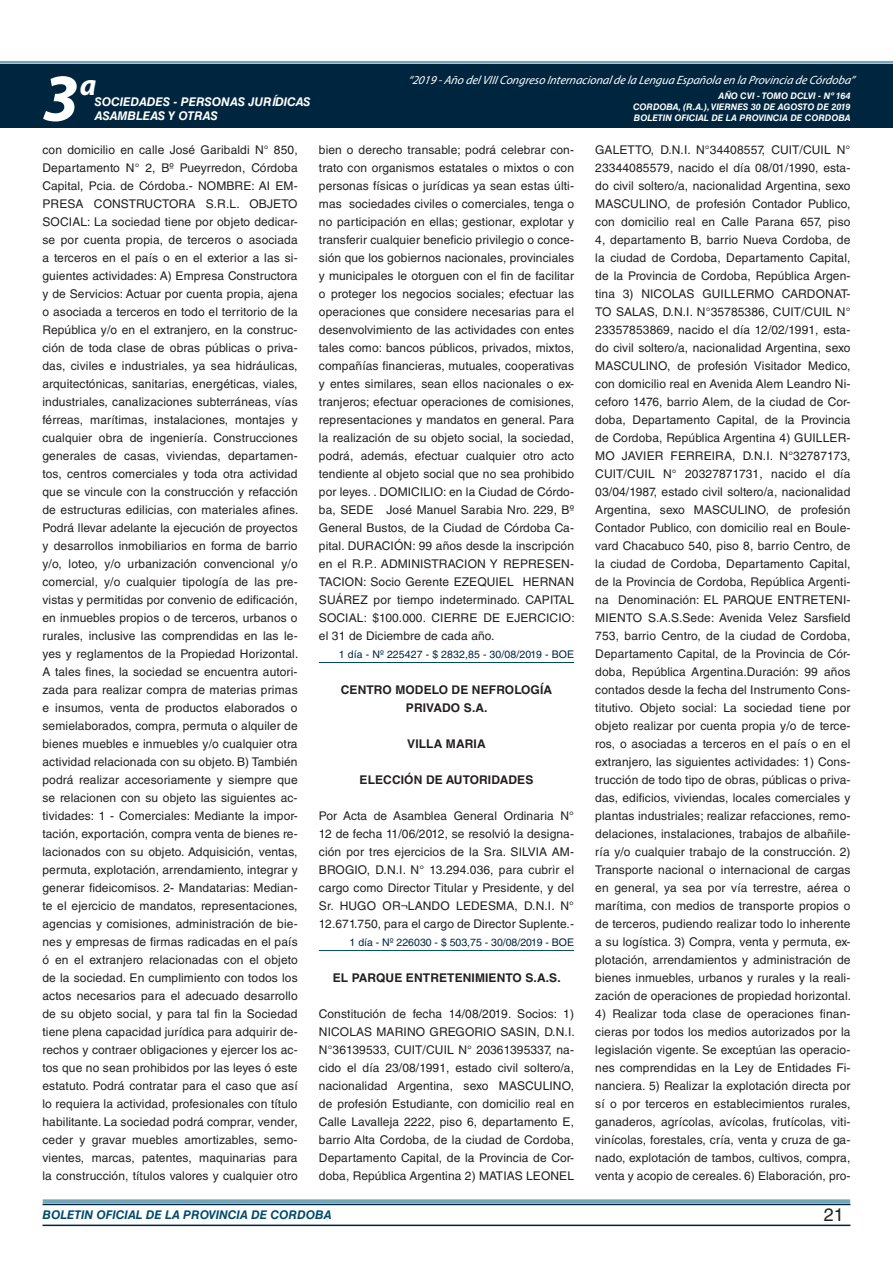
<style>
.page{position:relative;width:893px;height:1263px;background:#fff}
.page>*{position:absolute;margin:0;border:0;box-sizing:border-box;transform-origin:0 0}
.t1{font:italic 700 67.5px "Myriad Pro";color:#fff}
.t2{font:italic 700 30px "Myriad Pro";color:#fff}
.t3{font:18px "Helvetica LT Std";color:#231f20}
.t4{font:12px/18px "Helvetica LT Std";letter-spacing:.01em;color:#231f20;text-align:justify}
.t5{font:700 12px "Helvetica LT Std";letter-spacing:.01em;color:#231f20}
.t6{font:italic 12px "Myriad Pro";color:#fff}
.t7{font:italic 700 12px "Helvetica LT Std";color:#fff}
.t8{font:italic 700 12px "Helvetica LT Std";color:#004b6c}
.t9{font:10.5px "Helvetica LT Std";color:#00263f}
.t10{font:italic 700 9px/10.8px "Helvetica LT Std";color:#fff;text-align:justify}
</style>
<div class="page">
<div style="left:0;top:61px;width:893px;height:6px;background:#fff;opacity:.75"></div>
<div style="left:0;top:64px;width:893px;height:64px;background:#00263f"></div>
<hr style="left:43px;top:1224px;width:807px;height:2px;background:#00263f">
<div style="left:42px;top:1198px;width:809px;height:8px;background:#fff;opacity:.75"></div>
<hr style="left:319px;top:662px;width:255px;height:1px;background:#004b6c">
<hr style="left:319px;top:950px;width:255px;height:1px;background:#004b6c">
<h2 class="t2" style="left:80px;top:66px;width:18px">a</h2>
<p class="t6" style="left:408px;top:72px;width:448px">“2019 -Año delVIIICongreso Internacionalde la Lengua Esp añola en la Provincia de Córdoba”</p>
<h1 class="t1" style="left:43px;top:54px;width:38px">3</h1>
<p class="t10" style="left:633px;top:91px;width:219px;text-indent:85px">AÑO CVI - TOMO DCLVI - Nº 164<br>CORDOBA, (R.A.), VIERNES 30 DE AGOSTO DE 2019<br>BOLETIN OFICIAL DE LA PROVINCIA DE CORDOBA</p>
<p class="t7" style="left:95px;top:94px;width:217px">SOCIEDADES - PERSONAS JURÍDICAS</p>
<p class="t7" style="left:95px;top:109px;width:125px">ASAMBLEAS Y OTRAS</p>
<p class="t4" style="left:43px;top:141px;width:257px">con domicilio en calle José Garibaldi N° 850, Departamento N° 2, Bº Pueyrredon, Córdoba Capital, Pcia. de Córdoba.- NOMBRE: AI EM-PRESA CONSTRUCTORA S.R.L. OBJETO SOCIAL: La sociedad tiene por objeto dedicar&shy;se por cuenta propia, de terceros o asociada a terceros en el país o en el exterior a las si&shy;guientes actividades: A) Empresa Constructora y de Servicios: Actuar por cuenta propia, ajena o asociada a terceros en todo el territorio de la República y/o en el extranjero, en la construc&shy;ción de toda clase de obras públicas o priva&shy;das, civiles e industriales, ya sea hidráulicas, arquitectónicas, sanitarias, energéticas, viales, industriales, canalizaciones subterráneas, vías férreas, marítimas, instalaciones, montajes y cualquier obra de ingeniería. Construcciones generales de casas, viviendas, departamen&shy;tos, centros comerciales y toda otra actividad que se vincule con la construcción y refacción de estructuras edilicias, con materiales afines.<br>Podrá llevar adelante la ejecución de proyectos y desarrollos inmobiliarios en forma de barrio y/o, loteo, y/o urbanización convencional y/o comercial, y/o cualquier tipología de las pre&shy;vistas y permitidas por convenio de edificación, en inmuebles propios o de terceros, urbanos o rurales, inclusive las comprendidas en las le&shy;yes y reglamentos de la Propiedad Horizontal.<br>A tales fines, la sociedad se encuentra autori&shy;zada para realizar compra de materias primas e insumos, venta de productos elaborados o semielaborados, compra, permuta o alquiler de bienes muebles e inmuebles y/o cualquier otra actividad relacionada con su objeto. B) También podrá realizar accesoriamente y siempre que se relacionen con su objeto las siguientes ac&shy;tividades: 1 - Comerciales: Mediante la impor&shy;tación, exportación, compra venta de bienes re&shy;lacionados con su objeto. Adquisición, ventas, permuta, explotación, arrendamiento, integrar y generar fideicomisos. 2- Mandatarias: Median&shy;te el ejercicio de mandatos, representaciones, agencias y comisiones, administración de bie&shy;nes y empresas de firmas radicadas en el país ó en el extranjero relacionadas con el objeto de la sociedad. En cumplimiento con todos los actos necesarios para el adecuado desarrollo de su objeto social, y para tal fin la Sociedad tiene plena capacidad jurídica para adquirir de&shy;rechos y contraer obligaciones y ejercer los ac&shy;tos que no sean prohibidos por las leyes ó este estatuto. Podrá contratar para el caso que así lo requiera la actividad, profesionales con título habilitante. La sociedad podrá comprar, vender, ceder y gravar muebles amortizables, semo&shy;vientes, marcas, patentes, maquinarias para la construcción, títulos valores y cualquier otro</p>
<p class="t4" style="left:319px;top:141px;width:257px">bien o derecho transable; podrá celebrar con&shy;trato con organismos estatales o mixtos o con personas físicas o jurídicas ya sean estas últi&shy;mas sociedades civiles o comerciales, tenga o no participación en ellas; gestionar, explotar y transferir cualquier beneficio privilegio o conce&shy;sión que los gobiernos nacionales, provinciales y municipales le otorguen con el fin de facilitar o proteger los negocios sociales; efectuar las operaciones que considere necesarias para el desenvolvimiento de las actividades con entes tales como: bancos públicos, privados, mixtos, compañías financieras, mutuales, cooperativas y entes similares, sean ellos nacionales o ex&shy;tranjeros; efectuar operaciones de comisiones, representaciones y mandatos en general. Para la realización de su objeto social, la sociedad, podrá, además, efectuar cualquier otro acto tendiente al objeto social que no sea prohibido por leyes. . DOMICILIO: en la Ciudad de Córdo&shy;ba, SEDE José Manuel Sarabia Nro. 229, Bº General Bustos, de la Ciudad de Córdoba Ca&shy;pital. DURACIÓN: 99 años desde la inscripción en el R.P.. ADMINISTRACION Y REPRESEN-TACION: Socio Gerente EZEQUIEL HERNAN SUÁREZ por tiempo indeterminado. CAPITAL SOCIAL: $100.000. CIERRE DE EJERCICIO: el 31 de Diciembre de cada año.</p>
<p class="t9" style="left:339px;top:648px;width:237px">1 día - Nº 225427 - $ 2832,85 - 30/08/2019 - BOE</p>
<p class="t5" style="left:341px;top:682px;width:35px">CENTRO</p>
<p class="t5" style="left:395px;top:682px;width:10px">MODELO</p>
<p class="t5" style="left:452px;top:682px;width:54px">DE NEFROLO</p>
<p class="t5" style="left:531px;top:682px;width:23px">GÍA</p>
<p class="t5" style="left:406px;top:700px;width:38px">PRI VADO</p>
<p class="t5" style="left:464px;top:700px;width:25px">S.A.</p>
<p class="t5" style="left:407px;top:736px;width:16px">VILLA</p>
<p class="t5" style="left:446px;top:736px;width:9px">MARIA</p>
<p class="t5" style="left:360px;top:772px;width:9px">ELECCI</p>
<p class="t5" style="left:404px;top:772px;width:51px">ÓN DE AUTORIDADE</p>
<p class="t5" style="left:525px;top:772px;width:10px">S</p>
<p class="t4" style="left:319px;top:807px;width:257px">Por Acta de Asamblea General Ordinaria N° 12 de fecha 11/06/2012, se resolvió la designa&shy;ción por tres ejercicios de la Sra. SILVIA AM-BROGIO, D.N.I. N° 13.294.036, para cubrir el cargo como Director Titular y Presidente, y del Sr. HUGO OR¬LANDO LEDESMA, D.N.I. N° 12.671.750, para el cargo de Director Suplente.-</p>
<p class="t9" style="left:350px;top:936px;width:226px">1 día - Nº 226030 - $ 503,75 - 30/08/2019 - BOE</p>
<p class="t5" style="left:333px;top:970px;width:28px">EL PAR</p>
<p class="t5" style="left:376px;top:970px;width:56px">QUE ENTRETE</p>
<p class="t5" style="left:463px;top:970px;width:16px">NIMIE</p>
<p class="t5" style="left:497px;top:970px;width:65px">NTO S.A.S.</p>
<p class="t4" style="left:319px;top:1005px;width:257px">Constitución de fecha 14/08/2019. Socios: 1)<br>NICOLAS MARINO GREGORIO SASIN, D.N.I.<br>N°36139533, CUIT/CUIL N° 20361395337, na&shy;cido el día 23/08/1991, estado civil soltero/a, nacionalidad Argentina, sexo MASCULINO, de profesión Estudiante, con domicilio real en Calle Lavalleja 2222, piso 6, departamento E, barrio Alta Cordoba, de la ciudad de Cordoba, Departamento Capital, de la Provincia de Cor&shy;doba, República Argentina 2) MATIAS LEONEL</p>
<p class="t4" style="left:595px;top:141px;width:257px">GALETTO, D.N.I. N°34408557, CUIT/CUIL N° 23344085579, nacido el día 08/01/1990, esta&shy;do civil soltero/a, nacionalidad Argentina, sexo MASCULINO, de profesión Contador Publico, con domicilio real en Calle Parana 657, piso 4, departamento B, barrio Nueva Cordoba, de la ciudad de Cordoba, Departamento Capital, de la Provincia de Cordoba, República Argen&shy;tina 3) NICOLAS GUILLERMO CARDONAT-TO SALAS, D.N.I. N°35785386, CUIT/CUIL N° 23357853869, nacido el día 12/02/1991, esta&shy;do civil soltero/a, nacionalidad Argentina, sexo MASCULINO, de profesión Visitador Medico, con domicilio real en Avenida Alem Leandro Ni&shy;ceforo 1476, barrio Alem, de la ciudad de Cor&shy;doba, Departamento Capital, de la Provincia de Cordoba, República Argentina 4) GUILLER-MO JAVIER FERREIRA, D.N.I. N°32787173, CUIT/CUIL N° 20327871731, nacido el día 03/04/1987, estado civil soltero/a, nacionalidad Argentina, sexo MASCULINO, de profesión Contador Publico, con domicilio real en Boule&shy;vard Chacabuco 540, piso 8, barrio Centro, de la ciudad de Cordoba, Departamento Capital, de la Provincia de Cordoba, República Argenti&shy;na Denominación: EL PARQUE ENTRETENI-MIENTO S.A.S.Sede: Avenida Velez Sarsfield 753, barrio Centro, de la ciudad de Cordoba, Departamento Capital, de la Provincia de Cór&shy;doba, República Argentina.Duración: 99 años contados desde la fecha del Instrumento Cons&shy;titutivo. Objeto social: La sociedad tiene por objeto realizar por cuenta propia y/o de terce&shy;ros, o asociadas a terceros en el país o en el extranjero, las siguientes actividades: 1) Cons&shy;trucción de todo tipo de obras, públicas o priva&shy;das, edificios, viviendas, locales comerciales y plantas industriales; realizar refacciones, remo&shy;delaciones, instalaciones, trabajos de albañile&shy;ría y/o cualquier trabajo de la construcción. 2)<br>Transporte nacional o internacional de cargas en general, ya sea por vía terrestre, aérea o marítima, con medios de transporte propios o de terceros, pudiendo realizar todo lo inherente a su logística. 3) Compra, venta y permuta, ex&shy;plotación, arrendamientos y administración de bienes inmuebles, urbanos y rurales y la reali&shy;zación de operaciones de propiedad horizontal.</p>
<p class="t4" style="left:595px;top:1005px;width:257px">4) Realizar toda clase de operaciones finan&shy;cieras por todos los medios autorizados por la legislación vigente. Se exceptúan las operacio&shy;nes comprendidas en la Ley de Entidades Fi&shy;nanciera. 5) Realizar la explotación directa por sí o por terceros en establecimientos rurales, ganaderos, agrícolas, avícolas, frutícolas, viti&shy;vinícolas, forestales, cría, venta y cruza de ga&shy;nado, explotación de tambos, cultivos, compra, venta y acopio de cereales. 6) Elaboración, pro-</p>
<p class="t8" style="left:43px;top:1208px;width:290px">BOLETIN OFICIAL DE LA PROVINCIA DE CORDOBA</p>
<h3 class="t3" style="left:824px;top:1204px;width:22px">21</h3>
</div>
